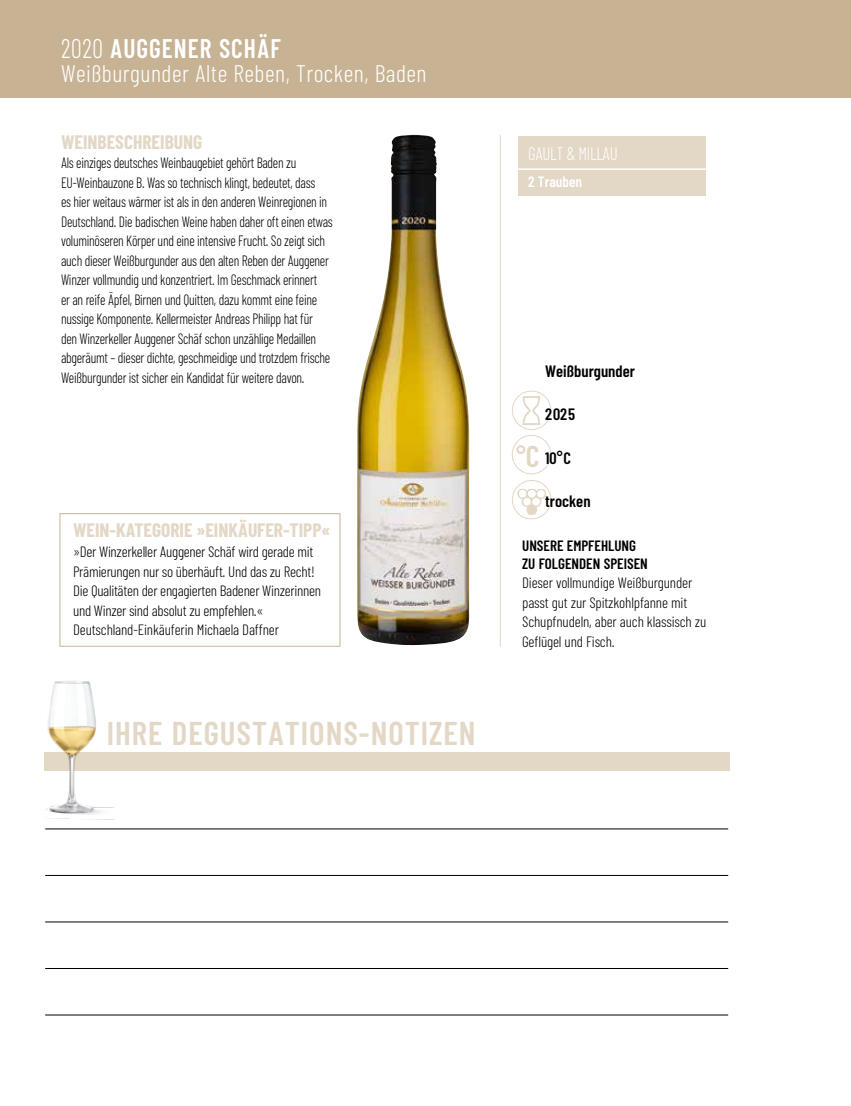
<style>
.page{position:relative;width:851px;height:1106px;background:#fff}
.page>*{position:absolute;margin:0;border:0;box-sizing:border-box;transform-origin:0 0}
.t1{font:600 33px "Barlow Condensed";letter-spacing:.03em;color:#e3d7c6}
.t2{font:600 27px "Barlow Condensed";letter-spacing:.04em;color:#fff;scale:.94 1}
.t3{font:600 27px "Barlow Condensed";color:#e3d7c6}
.t4{font:300 24px "Barlow Condensed";letter-spacing:.02em;color:#fff}
.t5{font:700 19.5px "Barlow Condensed";color:#e3d7c6}
.t6{font:300 18.15px "Barlow Condensed";letter-spacing:-.02em;color:#fff;scale:.93 1}
.t7{font:600 16.5px "Barlow Condensed";color:#000}
.t8{font:300 15px/19.5px "Barlow Condensed";letter-spacing:-.02em;color:#000;scale:.9 1}
.t9{font:300 15px/19.5px "Barlow Condensed";letter-spacing:-.02em;color:#000}
.t10{font:600 15px/18px "Barlow Condensed";color:#000}
.t11{font:600 15px "Barlow Condensed";color:#fff}
.s1{font-weight:300}
.s2{font-size:30px}
</style>
<div class="page">
<div style="left:0;top:0;width:850px;height:98px;background:#c7b393"></div>
<img style="left:357px;top:135px;width:112px;height:510px">
<hr style="left:45px;top:828px;width:683px;height:1px;background:#000">
<hr style="left:45px;top:875px;width:683px;height:1px;background:#000">
<hr style="left:45px;top:921px;width:683px;height:1px;background:#000">
<hr style="left:45px;top:968px;width:683px;height:1px;background:#000">
<hr style="left:45px;top:1014px;width:683px;height:1px;background:#000">
<div style="left:44px;top:752px;width:685px;height:18px;background:#e3d7c6"></div>
<img style="left:522px;top:396px;width:19px;height:28px">
<div style="left:512px;top:391px;width:39px;height:39px;border:1px solid #e3d7c6;border-radius:50%"></div>
<img style="left:514px;top:488px;width:34px;height:27px">
<div style="left:512px;top:480px;width:39px;height:39px;border:1px solid #e3d7c6;border-radius:50%"></div>
<div style="left:512px;top:435px;width:39px;height:39px;border:1px solid #e3d7c6;border-radius:50%"></div>
<hr style="left:500px;top:135px;width:1px;height:511px;background:#e3d7c6">
<div style="left:518px;top:136px;width:187px;height:60px;background:#e3d7c6"></div>
<hr style="left:510px;top:168px;width:227px;height:2px;background:#fff">
<div style="left:60px;top:513px;width:280px;height:133px;border:1px solid #c7b393"></div>
<img style="left:44px;top:681px;width:75px;height:148px">
<h2 class="t2" style="left:61px;top:31px;width:235px"><span class="s1">2020</span> AUGGENER SCHÄF</h2>
<h3 class="t4" style="left:61px;top:58px;width:367px">Weißburgunder Alte Reben, Trocken, Baden</h3>
<h3 class="t5" style="left:61px;top:129px;width:143px">WEINBESCHREIBUNG</h3>
<p class="t8" style="left:61px;top:153px;width:303px">Als einziges deutsches Weinbaugebiet gehört Baden zu EU-Weinbauzone B. Was so technisch klingt, bedeutet, dass<br>es hier weitaus wärmer ist als in den anderen Weinregionen in Deutschland. Die badischen Weine haben daher oft einen etwas voluminöseren Körper und eine intensive Frucht. So zeigt sich auch dieser Weißburgunder aus den alten Reben der Auggener Winzer vollmundig und konzentriert. Im Geschmack erinnert<br>er an reife Äpfel, Birnen und Quitten, dazu kommt eine feine nussige Komponente. Kellermeister Andreas Philipp hat für<br>den Winzerkeller Auggener Schäf schon unzählige Medaillen abgeräumt – dieser dichte, geschmeidige und trotzdem frische Weißburgunder ist sicher ein Kandidat für weitere davon.</p>
<h3 class="t5" style="left:73px;top:517px;width:259px">WEIN-KATEGORIE »EINKÄUFER-TIPP«</h3>
<p class="t9" style="left:73px;top:542px;width:249px">»Der Winzerkeller Auggener Schäf wird gerade mit Prämierungen nur so überhäuft. Und das zu Recht!<br>Die Qualitäten der engagierten Badener Winzerinnen und Winzer sind absolut zu empfehlen.« Deutschland-Einkäuferin Michaela Daffner</p>
<h1 class="t1" style="left:107px;top:712px;width:370px">IHRE DEGUSTATIONS-NOTIZEN</h1>
<p class="t6" style="left:528px;top:142px;width:98px">GAULT &amp; MILLAU</p>
<p class="t11" style="left:528px;top:172px;width:55px">2 Trauben</p>
<p class="t7" style="left:545px;top:361px;width:91px">Weißburgunder</p>
<p class="t7" style="left:545px;top:404px;width:31px">2025</p>
<p class="t7" style="left:545px;top:448px;width:27px">10°C</p>
<p class="t7" style="left:545px;top:491px;width:47px">trocken</p>
<h2 class="t3" style="left:516px;top:440px;width:25px">°<span class="s2">C</span></h2>
<p class="t10" style="left:522px;top:536px;width:127px">UNSERE EMPFEHLUNG<br>ZU FOLGENDEN SPEISEN</p>
<p class="t9" style="left:522px;top:573px;width:186px">Dieser vollmundige Weißburgunder passt gut zur Spitzkohlpfanne mit<br>Schupfnudeln, aber auch klassisch zu<br>Geflügel und Fisch.</p>
</div>
